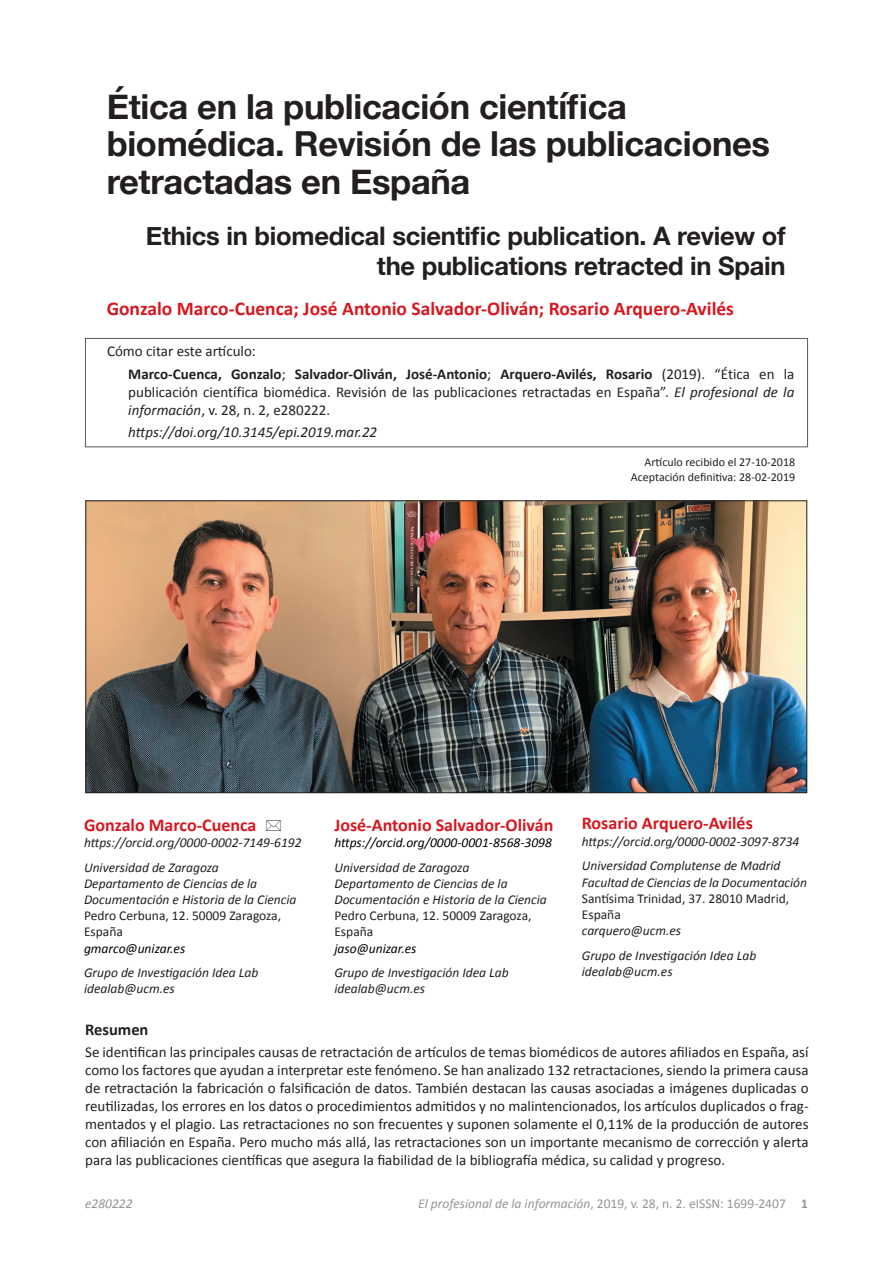
<style>
.page{position:relative;width:893px;height:1263px;background:#fff}
.page>*{position:absolute;margin:0;border:0;box-sizing:border-box;transform-origin:0 0}
.t1{font:700 34.5px/37.5px "Helvetica Neue";letter-spacing:-.01em;color:#231f20}
.t2{font:700 25.5px/30px "Helvetica Neue";letter-spacing:-.01em;color:#231f20;text-align:right}
.t3{font:700 19.5px "Calibri";color:#d7171f}
.t4{font:700 18px "Calibri";color:#d7171f}
.t5{font:700 16.5px "Calibri";color:#231f20}
.t6{font:15px/18px "Calibri";color:#231f20}
.t7{font:700 15px/22.2px "Calibri";color:#231f20}
.t8{font:italic 15px "Calibri";color:#231f20}
.t9{font:italic 13.5px/16.2px "Calibri";color:#231f20}
.t10{font:13.5px/16.2px "Calibri";color:#231f20}
.t11{font:italic 13.5px "Calibri";color:#000}
.t12{font:13.5px "Calibri";color:#939598}
.t13{font:italic 13.5px "Calibri";color:#939598}
.t14{font:12px/14.4px "Calibri";color:#231f20;text-align:right}
.s1{font-weight:400}
.s2{font-style:italic}
.s3{font-weight:700}
</style>
<div class="page">
<img style="left:87px;top:502px;width:718px;height:289px">
<div style="left:85px;top:338px;width:723px;height:109px;border:1px solid #57585a"></div>
<h1 class="t1" style="left:107px;top:89px;width:665px">Ética en la publicación científica biomédica. Revisión de las publicaciones retractadas en España</h1>
<h2 class="t2" style="left:146px;top:222px;width:641px">Ethics in biomedical scientific publication. A review of the publications retracted in Spain</h2>
<h3 class="t3" style="left:107px;top:296px;width:629px">Gonzalo Marco-Cuenca; José Antonio Salvador-Oliván; Rosario Arquero-Avilés</h3>
<p class="t7" style="left:128px;top:340px;width:668px;text-indent:-21px"><span class="s1">Cómo citar este artículo:<br></span>Marco-Cuenca, Gonzalo<span class="s1">;</span> Salvador-Oliván, José-Antonio<span class="s1">;</span> Arquero-Avilés, Rosario <span class="s1">(2019). “Ética en la</span></p>
<p class="t6" style="left:128px;top:383px;width:668px">publicación científica biomédica. Revisión de las publicaciones retractadas en España”. <span class="s2">El profesional de la información</span>, v. 28, n. 2, e280222.</p>
<p class="t8" style="left:128px;top:422px;width:250px">https://doi.org/10.3145/epi.2019.mar.22</p>
<p class="t14" style="left:631px;top:455px;width:166px">Artículo recibido el 27-10-2018<br>Aceptación definitiva: 28-02-2019</p>
<p class="t4" style="left:84px;top:813px;width:174px">Gonzalo Marco-Cuenca</p>
<p class="t9" style="left:84px;top:829px;width:219px;line-height:24.8px">https://orcid.org/0000-0002-7149-6192<br>Universidad de Zaragoza</p>
<p class="t9" style="left:84px;top:875px;width:214px">Departamento de Ciencias de la<br>Documentación e Historia de la Ciencia</p>
<p class="t10" style="left:84px;top:907px;width:199px">Pedro Cerbuna, 12. 50009 Zaragoza,<br>España</p>
<p class="t11" style="left:84px;top:939px;width:103px">gmarco@unizar.es</p>
<p class="t9" style="left:84px;top:964px;width:176px">Grupo de Investigación Idea Lab idealab@ucm.es</p>
<p class="t4" style="left:334px;top:813px;width:221px">José-Antonio Salvador-Oliván</p>
<p class="t11" style="left:334px;top:833px;width:219px">https://orcid.org/0000-0001-8568-3098</p>
<p class="t9" style="left:334px;top:858px;width:214px">Universidad de Zaragoza<br>Departamento de Ciencias de la<br>Documentación e Historia de la Ciencia</p>
<p class="t10" style="left:334px;top:907px;width:199px">Pedro Cerbuna, 12. 50009 Zaragoza,<br>España</p>
<p class="t11" style="left:334px;top:939px;width:84px">jaso@unizar.es</p>
<p class="t9" style="left:334px;top:964px;width:176px">Grupo de Investigación Idea Lab idealab@ucm.es</p>
<p class="t4" style="left:582px;top:812px;width:173px">Rosario Arquero-Avilés</p>
<p class="t9" style="left:582px;top:828px;width:219px;line-height:24.8px">https://orcid.org/0000-0002-3097-8734<br>Universidad Complutense de Madrid</p>
<p class="t9" style="left:582px;top:873px;width:227px">Facultad de Ciencias de la Documentación</p>
<p class="t10" style="left:582px;top:890px;width:209px">Santísima Trinidad, 37. 28010 Madrid,<br>España</p>
<p class="t9" style="left:582px;top:918px;width:176px;line-height:24.8px">carquero@ucm.es<br>Grupo de Investigación Idea Lab</p>
<p class="t9" style="left:582px;top:963px;width:92px">idealab@ucm.es</p>
<p class="t5" style="left:85px;top:1019px;width:65px">Resumen</p>
<p class="t6" style="left:85px;top:1043px;width:725px;text-align:justify">Se identifican las principales causas de retractación de artículos de temas biomédicos de autores afiliados en España, así como los factores que ayudan a interpretar este fenómeno. Se han analizado 132 retractaciones, siendo la primera causa de retractación la fabricación o falsificación de datos. También destacan las causas asociadas a imágenes duplicadas o reutilizadas, los errores en los datos o procedimientos admitidos y no malintencionados, los artículos duplicados o frag&shy;mentados y el plagio. Las retractaciones no son frecuentes y suponen solamente el 0,11% de la producción de autores con afiliación en España. Pero mucho más allá, las retractaciones son un importante mecanismo de corrección y alerta para las publicaciones científicas que asegura la fiabilidad de la bibliografía médica, su calidad y progreso.</p>
<p class="t13" style="left:85px;top:1194px;width:49px">e280222</p>
<p class="t12" style="left:418px;top:1194px;width:391px"><span class="s2">El profesional de la información</span>, 2019, v. 28, n. 2. eISSN: 1699-2407 <span class="s3">1</span></p>
</div>
